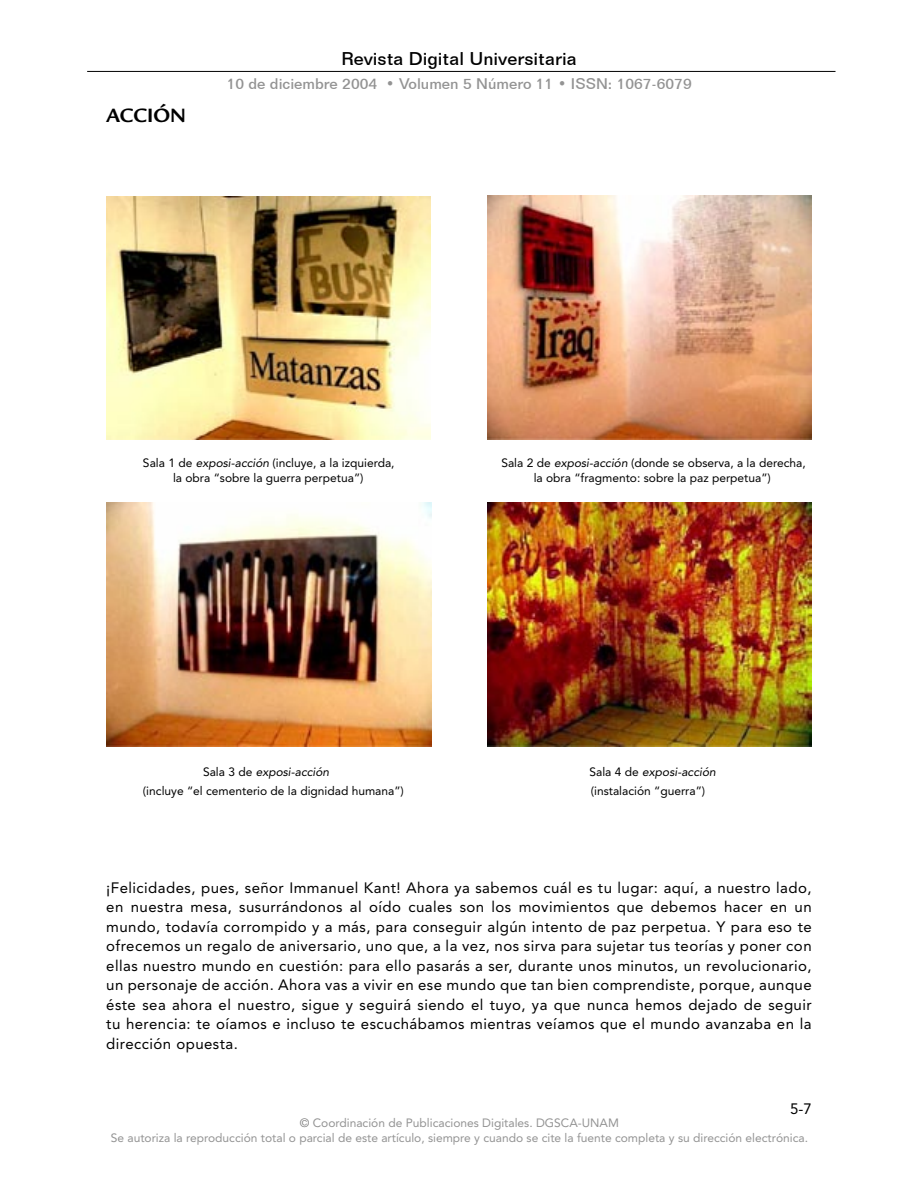
<style>
.page{position:relative;width:918px;height:1188px;background:#fff}
.page>*{position:absolute;margin:0;border:0;box-sizing:border-box;transform-origin:0 0}
.subtitulos_1{font:700 21px "Legacy Sans";color:#000}
.t1{font:500 18px "Folio BT";color:#000}
.cuerpo{font:15px/19.5px "Avenir";letter-spacing:.03em;color:#000;text-align:justify}
.t2{font:500 15px "Folio BT";color:#939393}
.cuerpo-2{font:12px "Avenir";color:#000}
.t3{font:12px/15px "Avenir";color:#939393;text-align:center}
.cuerpo-3{font:italic 12px "Avenir";color:#000}
.s1{font-style:italic}
.s2{font-style:normal}
.s3{color:#7c7c7c}
</style>
<div class="page">
<hr style="left:87px;top:71px;width:749px;height:1px;background:#000">
<img style="left:106px;top:196px;width:324px;height:244px">
<img style="left:488px;top:196px;width:324px;height:243px">
<img style="left:107px;top:503px;width:325px;height:244px">
<img style="left:487px;top:503px;width:325px;height:244px">
<p class="subtitulos_1" style="left:106px;top:103px;width:81px">ACCIÓN</p>
<p class="t1" style="left:342px;top:47px;width:237px">Revista Digital Universitaria</p>
<p class="t2" style="left:227px;top:74px;width:467px">10 de diciembre 2004 • Volumen 5 Número 11 • ISSN: 1067-6079</p>
<p class="cuerpo-2" style="left:143px;top:455px;width:253px">Sala 1 de <span class="s1">exposi-acción</span> (incluye, a la izquierda,</p>
<p class="cuerpo-2" style="left:501px;top:455px;width:306px">Sala 2 de <span class="s1">exposi-acción</span> (donde se observa, a la derecha,</p>
<p class="cuerpo-2" style="left:173px;top:470px;width:192px">la obra “sobre la guerra perpetua”)</p>
<p class="cuerpo-2" style="left:534px;top:470px;width:239px">la obra “fragmento: sobre la paz perpetua”)</p>
<p class="cuerpo-3" style="left:203px;top:764px;width:128px"><span class="s2">Sala 3 de</span> exposi-acción</p>
<p class="cuerpo-3" style="left:590px;top:764px;width:128px"><span class="s2">Sala 4 de</span> exposi-acción</p>
<p class="cuerpo-2" style="left:143px;top:784px;width:262px">(incluye “el cementerio de la dignidad humana”)</p>
<p class="cuerpo-2" style="left:591px;top:784px;width:116px">(instalación “guerra”)</p>
<p class="cuerpo" style="left:106px;top:878px;width:707px">¡Felicidades, pues, señor Immanuel Kant! Ahora ya sabemos cuál es tu lugar: aquí, a nuestro lado, en nuestra mesa, susurrándonos al oído cuales son los movimientos que debemos hacer en un mundo, todavía corrompido y a más, para conseguir algún intento de paz perpetua. Y para eso te ofrecemos un regalo de aniversario, uno que, a la vez, nos sirva para sujetar tus teorías y poner con ellas nuestro mundo en cuestión: para ello pasarás a ser, durante unos minutos, un revolucionario, un personaje de acción. Ahora vas a vivir en ese mundo que tan bien comprendiste, porque, aunque éste sea ahora el nuestro, sigue y seguirá siendo el tuyo, ya que nunca hemos dejado de seguir tu herencia: te oíamos e incluso te escuchábamos mientras veíamos que el mundo avanzaba en la dirección opuesta.</p>
<p class="cuerpo" style="left:790px;top:1099px;width:23px">5-7</p>
<p class="t3" style="left:111px;top:1116px;width:699px"><span class="s3">©</span> Coordinación de Publicaciones Digitales. DGSCA-UNAM<br>Se autoriza la reproducción total o parcial de este artículo, siempre y cuando se cite la fuente completa y su dirección electrónica.</p>
</div>
